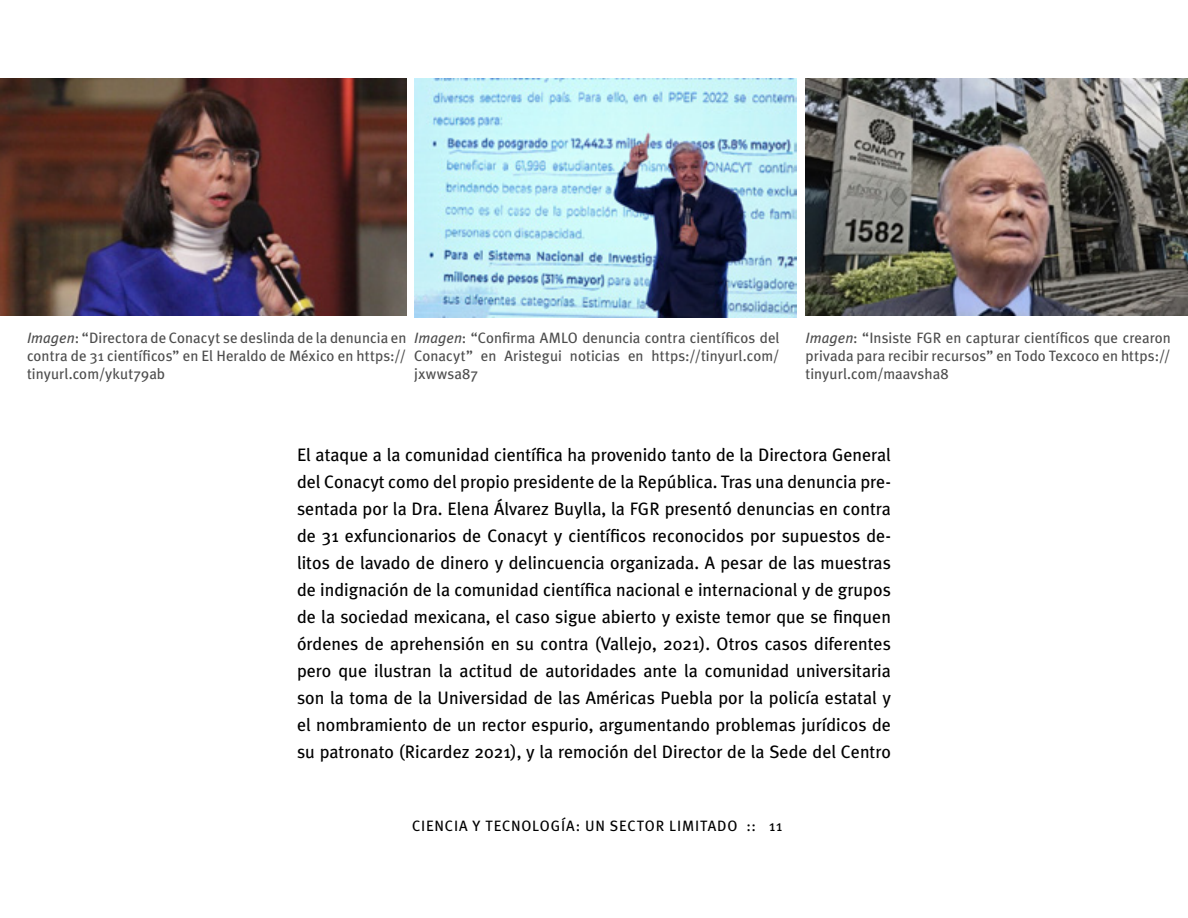
<style>
.page{position:relative;width:1188px;height:918px;background:#fff}
.page>*{position:absolute;margin:0;border:0;box-sizing:border-box;transform-origin:0 0}
.t1{font:18px/27px "Meta Plus";color:#000;text-align:justify}
.t2{font:15px/18px "Meta Plus";letter-spacing:.005em;color:#4d4d4d;text-align:justify}
.t3{font:15px "Meta Plus";letter-spacing:.055em;color:#000}
.s1{font-style:italic}
</style>
<div class="page">
<img style="left:0;top:78px;width:406px;height:238px">
<img style="left:805px;top:78px;width:383px;height:238px">
<img style="left:414px;top:78px;width:383px;height:239px">
<p class="t2" style="left:27px;top:329px;width:381px"><span class="s1">Imagen</span>: “Directora de Conacyt se deslinda de la denuncia en contra de 31 científicos” en El Heraldo de México en https:// tinyurl.com/ykut79ab</p>
<p class="t2" style="left:805px;top:329px;width:367px"><span class="s1">Imagen</span>: “Insiste FGR en capturar científicos que crearon privada para recibir recursos” en Todo Texcoco en https:// tinyurl.com/maavsha8</p>
<p class="t2" style="left:414px;top:329px;width:367px"><span class="s1">Imagen</span>: “Confirma AMLO denuncia contra científicos del Conacyt” en Aristegui noticias en https://tinyurl.com/ jxwwsa87</p>
<p class="t1" style="left:297px;top:441px;width:596px">El ataque a la comunidad científica ha provenido tanto de la Directora General del Conacyt como del propio presidente de la República. Tras una denuncia pre&shy;sentada por la Dra. Elena Álvarez Buylla, la FGR presentó denuncias en contra de 31 exfuncionarios de Conacyt y científicos reconocidos por supuestos de&shy;litos de lavado de dinero y delincuencia organizada. A pesar de las muestras de indignación de la comunidad científica nacional e internacional y de grupos de la sociedad mexicana, el caso sigue abierto y existe temor que se finquen órdenes de aprehensión en su contra (Vallejo, 2021). Otros casos diferentes pero que ilustran la actitud de autoridades ante la comunidad universitaria son la toma de la Universidad de las Américas Puebla por la policía estatal y el nombramiento de un rector espurio, argumentando problemas jurídicos de su patronato (Ricardez 2021), y la remoción del Director de la Sede del Centro</p>
<p class="t3" style="left:412px;top:817px;width:371px">CIENCIA Y TECNOLOGÍA: UN SECTOR LIMITADO :: 11</p>
</div>
